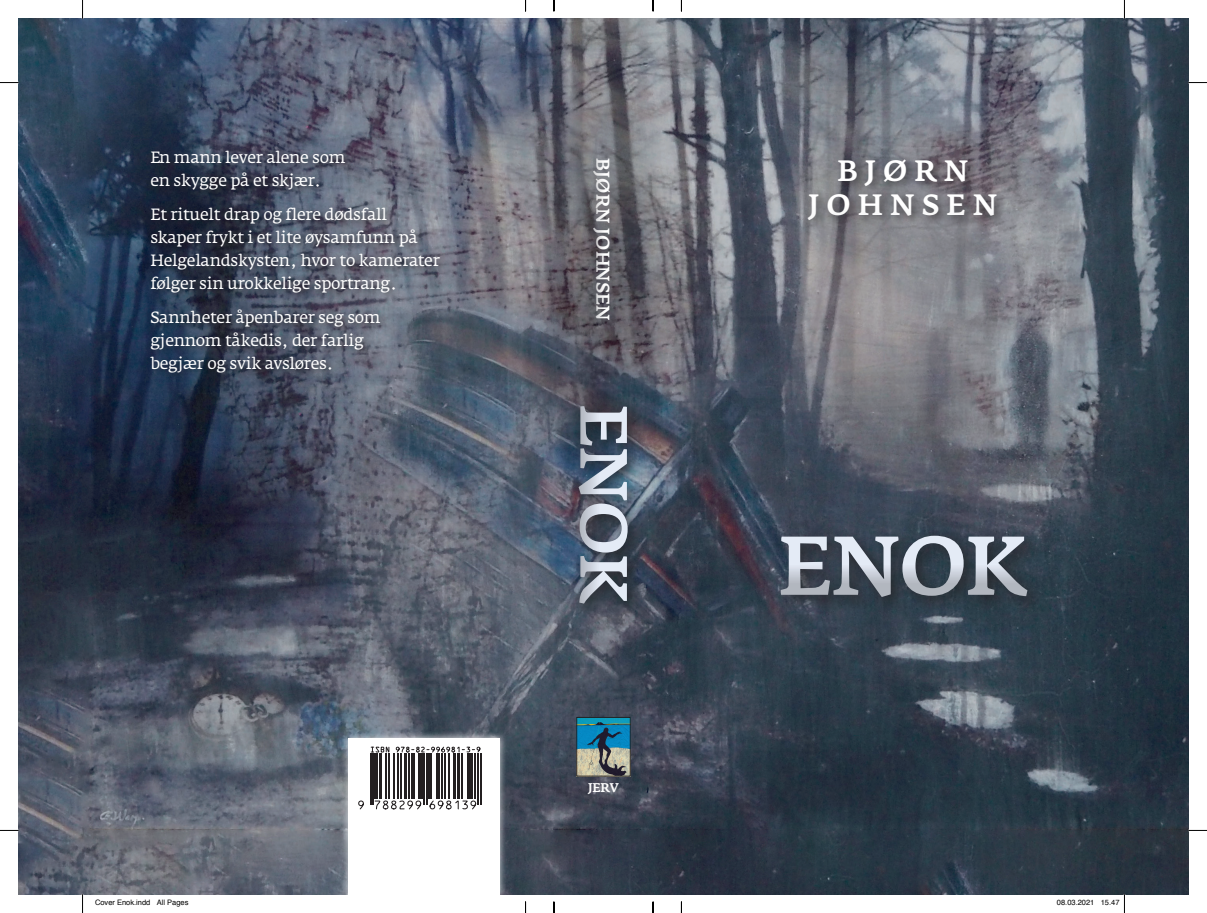
<style>
.page{position:relative;width:1207px;height:913px;background:#fff}
.page>*{position:absolute;margin:0;border:0;box-sizing:border-box;transform-origin:0 0}
.t1{font:82.25px "Fedra Serif A Medium TF";color:#fff}
.t2{font:65.88px "Fedra Serif A Medium TF";color:#fff}
.t3{font:29.12px/34.5px "Fedra Serif A Medium TF";letter-spacing:.24em;color:#fff;text-align:center}
.t4{font:18.25px "Fedra Serif A Medium TF";color:#fff}
.t5{font:16.12px/22.9px "Fedra Serif A";letter-spacing:-.02em;color:#fff}
.t6{font:12.5px "Fedra Serif A Medium TF";color:#fff}
.t7{font:7.5px "Helvetica";color:#000}
</style>
<div class="page">
<img style="left:19px;top:19px;width:1169px;height:875px">
<svg style="left:533px;top:21px;width:140px;height:489px;background:#64646c"></svg>
<div style="left:572px;top:400px;width:71px;height:218px;background:#231f20;opacity:.75"></div>
<div style="left:773px;top:527px;width:272px;height:87px;background:#231f20;opacity:.75"></div>
<div style="left:803px;top:154px;width:205px;height:77px;background:#231f20;opacity:.75"></div>
<div style="left:147px;top:146px;width:302px;height:236px;background:#231f20;opacity:.75"></div>
<img style="left:578px;top:719px;width:50px;height:55px">
<div style="left:576px;top:717px;width:54px;height:59px;border:1px solid #231f20"></div>
<div style="left:341px;top:731px;width:166px;height:163px;background:#fff;opacity:.75"></div>
<div style="left:348px;top:738px;width:152px;height:156px;background:#fff"></div>
<hr style="left:370px;top:753px;width:1px;height:52px;background:#231f20">
<hr style="left:372px;top:753px;width:2px;height:52px;background:#231f20">
<hr style="left:375px;top:753px;width:3px;height:46px;background:#231f20">
<hr style="left:379px;top:753px;width:3px;height:46px;background:#231f20">
<hr style="left:385px;top:753px;width:1px;height:46px;background:#231f20">
<hr style="left:389px;top:753px;width:1px;height:46px;background:#231f20">
<hr style="left:393px;top:753px;width:2px;height:46px;background:#231f20">
<hr style="left:397px;top:753px;width:1px;height:46px;background:#231f20">
<hr style="left:400px;top:753px;width:2px;height:46px;background:#231f20">
<hr style="left:404px;top:753px;width:2px;height:46px;background:#231f20">
<hr style="left:409px;top:753px;width:1px;height:46px;background:#231f20">
<hr style="left:411px;top:753px;width:3px;height:46px;background:#231f20">
<hr style="left:418px;top:753px;width:1px;height:46px;background:#231f20">
<hr style="left:420px;top:753px;width:3px;height:46px;background:#231f20">
<hr style="left:424px;top:753px;width:1px;height:52px;background:#231f20">
<hr style="left:426px;top:753px;width:1px;height:52px;background:#231f20">
<hr style="left:428px;top:753px;width:2px;height:46px;background:#231f20">
<hr style="left:431px;top:753px;width:1px;height:46px;background:#231f20">
<hr style="left:437px;top:753px;width:3px;height:46px;background:#231f20">
<hr style="left:441px;top:753px;width:1px;height:46px;background:#231f20">
<hr style="left:445px;top:753px;width:1px;height:46px;background:#231f20">
<hr style="left:448px;top:753px;width:2px;height:46px;background:#231f20">
<hr style="left:453px;top:753px;width:2px;height:46px;background:#231f20">
<hr style="left:458px;top:753px;width:2px;height:46px;background:#231f20">
<hr style="left:461px;top:753px;width:1px;height:46px;background:#231f20">
<hr style="left:467px;top:753px;width:1px;height:46px;background:#231f20">
<hr style="left:469px;top:753px;width:4px;height:46px;background:#231f20">
<hr style="left:474px;top:753px;width:1px;height:46px;background:#231f20">
<hr style="left:478px;top:753px;width:1px;height:52px;background:#231f20">
<hr style="left:480px;top:753px;width:1px;height:52px;background:#231f20">
<svg style="left:358px;top:800px;width:6px;height:10px"></svg>
<svg style="left:374px;top:800px;width:48px;height:10px"></svg>
<svg style="left:429px;top:800px;width:48px;height:10px"></svg>
<svg style="left:371px;top:746px;width:18px;height:6px"></svg>
<svg style="left:396px;top:746px;width:84px;height:6px"></svg>
<svg style="left:0;top:82px;width:19px;height:1px"></svg>
<svg style="left:1188px;top:82px;width:19px;height:1px"></svg>
<svg style="left:0;top:829px;width:19px;height:2px"></svg>
<svg style="left:1188px;top:829px;width:19px;height:2px"></svg>
<svg style="left:82px;top:0;width:1px;height:19px"></svg>
<svg style="left:82px;top:894px;width:1px;height:19px"></svg>
<svg style="left:1123px;top:0;width:2px;height:19px"></svg>
<svg style="left:1101px;top:894px;width:24px;height:19px"></svg>
<svg style="left:525px;top:901px;width:1px;height:12px"></svg>
<svg style="left:553px;top:0;width:2px;height:11px"></svg>
<svg style="left:553px;top:901px;width:2px;height:12px"></svg>
<svg style="left:652px;top:0;width:2px;height:11px"></svg>
<svg style="left:652px;top:901px;width:2px;height:12px"></svg>
<svg style="left:681px;top:901px;width:1px;height:12px"></svg>
<p class="t5" style="left:150px;top:146px;width:197px">En mann lever alene som</p>
<p class="t5" style="left:150px;top:163px;width:238px;line-height:34.4px">en skygge på et skjær.<br>Et rituelt drap og flere dødsfall</p>
<p class="t5" style="left:150px;top:226px;width:291px">skaper frykt i et lite øysamfunn på<br>Helgelandskysten, hvor to kamerater følger sin urokkelige sportrang.</p>
<p class="t5" style="left:150px;top:306px;width:232px">Sannheter åpenbarer seg som gjennom tåkedis, der farlig begjær og svik avsløres.</p>
<p class="t4" style="left:613px;top:158px;width:164px;rotate:90deg">BJØRN JOHNSEN</p>
<h2 class="t2" style="left:642px;top:404px;width:201px;rotate:90deg">ENOK</h2>
<p class="t6" style="left:588px;top:780px;width:32px">JERV</p>
<h3 class="t3" style="left:808px;top:153px;width:190px">BJØRN<br>JOHNSEN</h3>
<h1 class="t1" style="left:778px;top:518px;width:250px">ENOK</h1>
<p class="t7" style="left:95px;top:897px;width:95px">Cover Enok.indd All Pages</p>
<p class="t7" style="left:1057px;top:897px;width:64px">08.03.2021 15.47</p>
</div>
